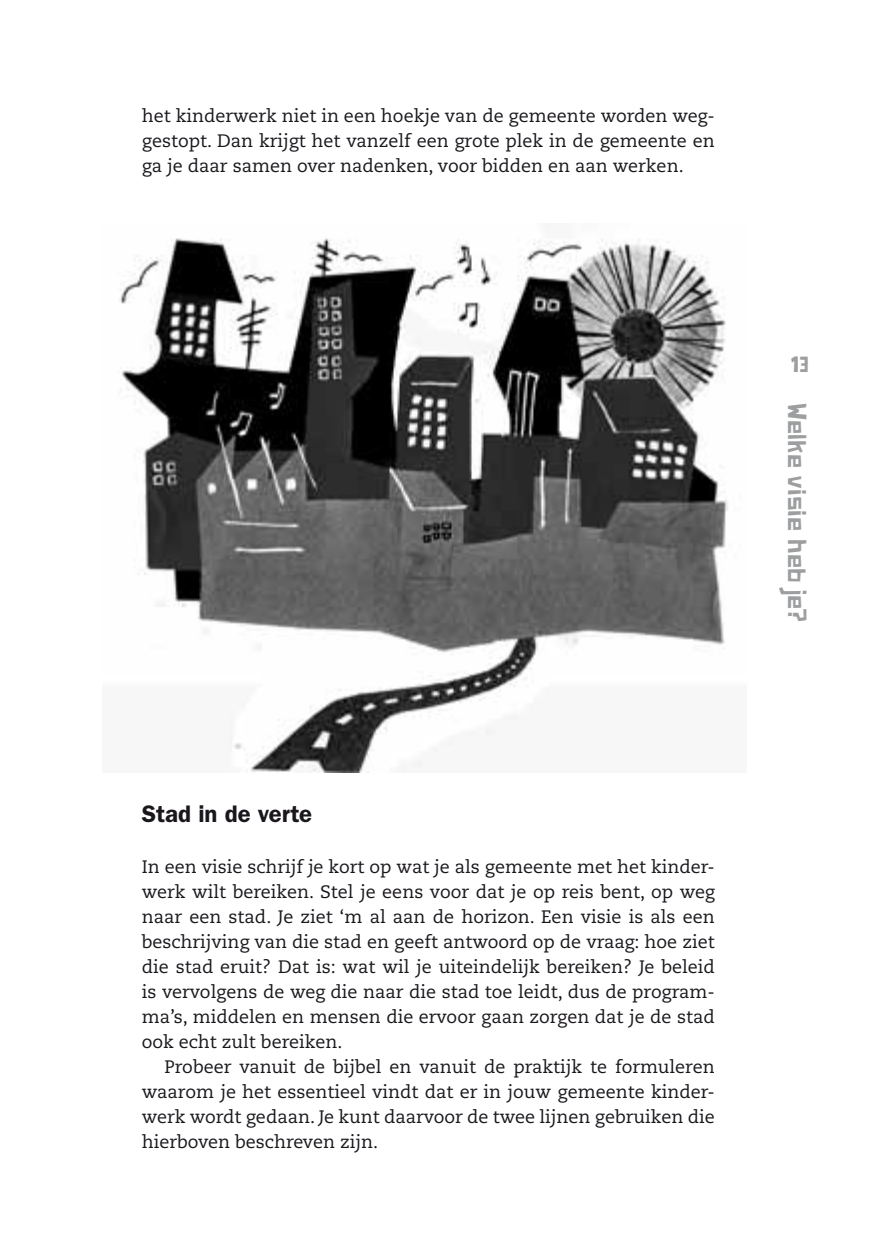
<style>
.page{position:relative;width:885px;height:1248px;background:#fff}
.page>*{position:absolute;margin:0;border:0;box-sizing:border-box;transform-origin:0 0}
.t1{font:24px "Paper Johnny Eins";color:#9c9e9f}
.t2{font:600 24px "Franklin Gothic";letter-spacing:-.005em;color:#1a171c}
.t3{font:20px "Paper Johnny Eins";color:#9c9e9f}
.t4{font:18px/25px "Caecilia Roman Os F";color:#1a171c;text-align:justify}
</style>
<div class="page">
<img style="left:119px;top:223px;width:609px;height:549px">
<p class="t4" style="left:142px;top:104px;width:574px">het kinderwerk niet in een hoekje van de gemeente worden weg&shy;gestopt. Dan krijgt het vanzelf een grote plek in de gemeente en ga je daar samen over nadenken, voor bidden en aan werken.</p>
<p class="t3" style="left:790px;top:353px;width:20px">13</p>
<h1 class="t1" style="left:811px;top:403px;width:221px;rotate:90deg">Welke visie heb je?</h1>
<h1 class="t2" style="left:142px;top:800px;width:172px">Stad in de verte</h1>
<p class="t4" style="left:142px;top:854px;width:574px">In een visie schrijf je kort op wat je als gemeente met het kinder&shy;werk wilt bereiken. Stel je eens voor dat je op reis bent, op weg naar een stad. Je ziet ‘m al aan de horizon. Een visie is als een beschrijving van die stad en geeft antwoord op de vraag: hoe ziet die stad eruit? Dat is: wat wil je uiteindelijk bereiken? Je beleid is vervolgens de weg die naar die stad toe leidt, dus de program&shy;ma’s, middelen en mensen die ervoor gaan zorgen dat je de stad ook echt zult bereiken.</p>
<p class="t4" style="left:142px;top:1054px;width:574px;text-indent:23px">Probeer vanuit de bijbel en vanuit de praktijk te formuleren waarom je het essentieel vindt dat er in jouw gemeente kinder&shy;werk wordt gedaan. Je kunt daarvoor de twee lijnen gebruiken die hierboven beschreven zijn.</p>
</div>
